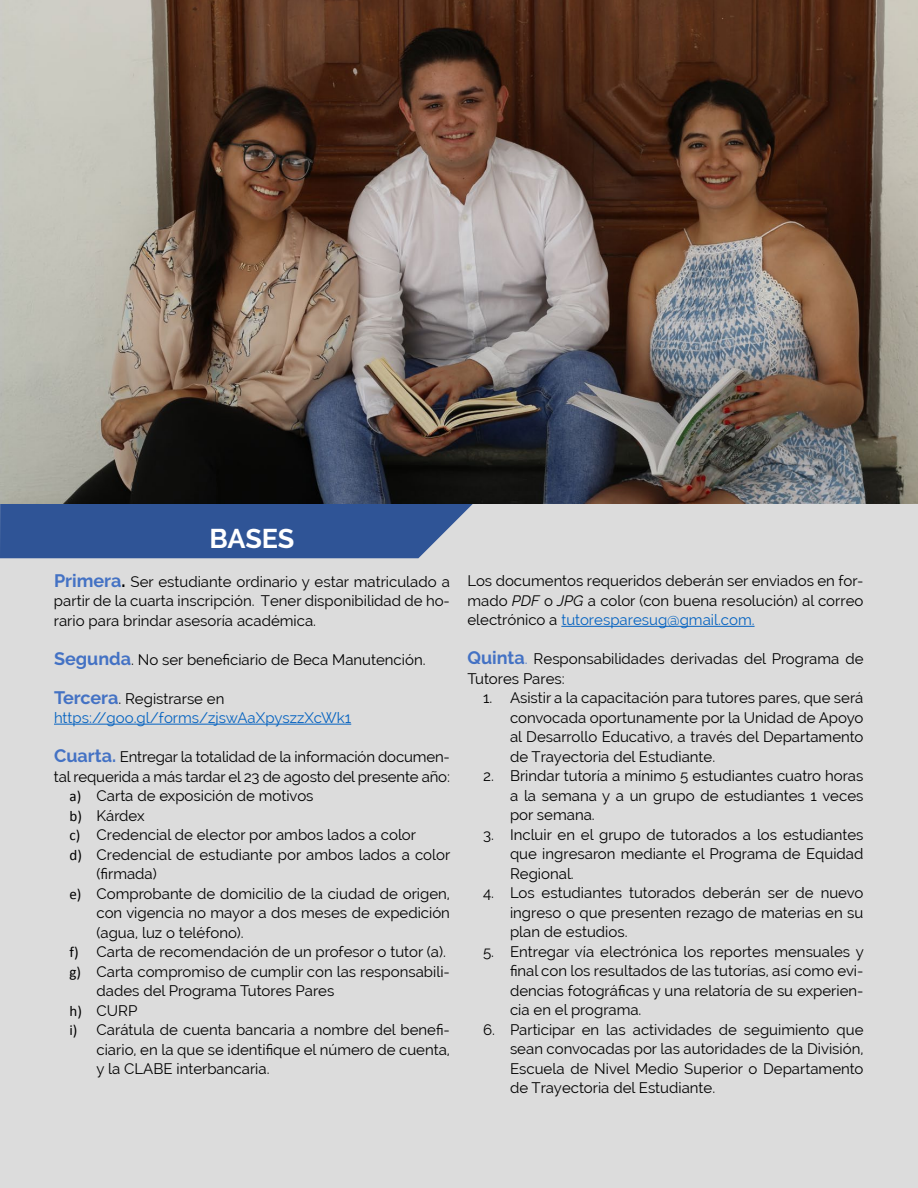
<style>
.page{position:relative;width:918px;height:1188px;background:#fff}
.page>*{position:absolute;margin:0;border:0;box-sizing:border-box;transform-origin:0 0}
.t1{font:700 27px "Raleway";letter-spacing:-.015em;color:#fff}
.t2{font:15px/19.5px "Raleway";color:#000;text-align:justify}
.t3{font:15px/19.5px "Raleway";color:#0563c1}
.s1{font-weight:700;font-size:18px;color:#4472c4}
.s2{font-weight:700;font-size:18px}
.s3{color:#000}
.s4{font-family:"Calibri"}
.s5{font-style:italic}
.s6{color:#0563c1}
.s7{color:#4472c4}
</style>
<div class="page">
<div style="left:0;top:468px;width:918px;height:720px;background:#dcdcdc"></div>
<svg style="left:0;top:503px;width:474px;height:55px;background:#385a97"></svg>
<hr style="left:54px;top:724px;width:297px;height:1px;background:#0563c1">
<hr style="left:561px;top:626px;width:194px;height:1px;background:#0563c1">
<img style="left:0;top:0;width:918px;height:503px">
<h1 class="t1" style="left:210px;top:523px;width:86px">BASES</h1>
<p class="t2" style="left:54px;top:571px;width:398px"><span class="s1">Primera</span><span class="s2">.</span> Ser estudiante ordinario y estar matriculado a partir de la cuarta inscripción. Tener disponibilidad de ho&shy;rario para brindar asesoría académica.</p>
<p class="t2" style="left:54px;top:649px;width:373px"><span class="s1">Segunda</span>. No ser beneficiario de Beca Manutención.</p>
<p class="t3" style="left:54px;top:688px;width:299px"><span class="s1">Tercera</span><span class="s3">. Registrarse en </span>https://goo.gl/forms/zjswAaXpyszzXcWk1</p>
<p class="t2" style="left:54px;top:747px;width:398px"><span class="s1">Cuarta.</span> Entregar la totalidad de la información documen-</p>
<p class="t2" style="left:54px;top:766px;width:398px">tal requerida a más tardar el 23 de agosto del presente año:</p>
<p class="t2" style="left:70px;top:786px;width:246px"><span class="s4">a)</span> Carta de exposición de motivos</p>
<p class="t2" style="left:70px;top:805px;width:77px"><span class="s4">b)</span> Kárdex</p>
<p class="t2" style="left:70px;top:825px;width:348px"><span class="s4">c)</span> Credencial de elector por ambos lados a color</p>
<p class="t2" style="left:70px;top:844px;width:382px"><span class="s4">d)</span> Credencial de estudiante por ambos lados a color</p>
<p class="t2" style="left:97px;top:864px;width:62px">(firmada)</p>
<p class="t2" style="left:70px;top:883px;width:382px"><span class="s4">e)</span> Comprobante de domicilio de la ciudad de origen,</p>
<p class="t2" style="left:97px;top:903px;width:355px">con vigencia no mayor a dos meses de expedición</p>
<p class="t2" style="left:97px;top:922px;width:149px">(agua, luz o teléfono).</p>
<p class="t2" style="left:70px;top:942px;width:378px"><span class="s4">f)</span> Carta de recomendación de un profesor o tutor (a).</p>
<p class="t2" style="left:70px;top:961px;width:382px"><span class="s4">g)</span> Carta compromiso de cumplir con las responsabili-</p>
<p class="t2" style="left:97px;top:981px;width:239px">dades del Programa Tutores Pares</p>
<p class="t2" style="left:70px;top:1000px;width:69px"><span class="s4">h)</span> CURP</p>
<p class="t2" style="left:70px;top:1020px;width:382px"><span class="s4">i)</span> Carátula de cuenta bancaria a nombre del benefi-</p>
<p class="t2" style="left:97px;top:1039px;width:355px">ciario, en la que se identifique el número de cuenta,</p>
<p class="t2" style="left:97px;top:1059px;width:175px">y la CLABE interbancaria.</p>
<p class="t2" style="left:468px;top:571px;width:398px">Los documentos requeridos deberán ser enviados en for&shy;mado <span class="s5">PDF</span> o <span class="s5">JPG</span> a color (con buena resolución) al correo electrónico a <span class="s6">tutoresparesug@gmail.com.</span></p>
<p class="t2" style="left:468px;top:649px;width:398px"><span class="s1">Quinta</span><span class="s7">.</span> Responsabilidades derivadas del Programa de<br>Tutores Pares:</p>
<p class="t2" style="left:510px;top:688px;width:355px;text-indent:-27px">1. Asistir a la capacitación para tutores pares, que será convocada oportunamente por la Unidad de Apoyo al Desarrollo Educativo, a través del Departamento de Trayectoria del Estudiante.</p>
<p class="t2" style="left:510px;top:766px;width:355px;text-indent:-27px">2. Brindar tutoría a mínimo 5 estudiantes cuatro horas a la semana y a un grupo de estudiantes 1 veces por semana.</p>
<p class="t2" style="left:510px;top:825px;width:355px;text-indent:-27px">3. Incluir en el grupo de tutorados a los estudiantes que ingresaron mediante el Programa de Equidad Regional.</p>
<p class="t2" style="left:510px;top:883px;width:355px;text-indent:-27px">4. Los estudiantes tutorados deberán ser de nuevo ingreso o que presenten rezago de materias en su plan de estudios.</p>
<p class="t2" style="left:510px;top:942px;width:355px;text-indent:-27px">5. Entregar vía electrónica los reportes mensuales y final con los resultados de las tutorías, así como evi&shy;dencias fotográficas y una relatoría de su experien&shy;cia en el programa.</p>
<p class="t2" style="left:510px;top:1020px;width:355px;text-indent:-27px">6. Participar en las actividades de seguimiento que sean convocadas por las autoridades de la División, Escuela de Nivel Medio Superior o Departamento de Trayectoria del Estudiante.</p>
</div>
